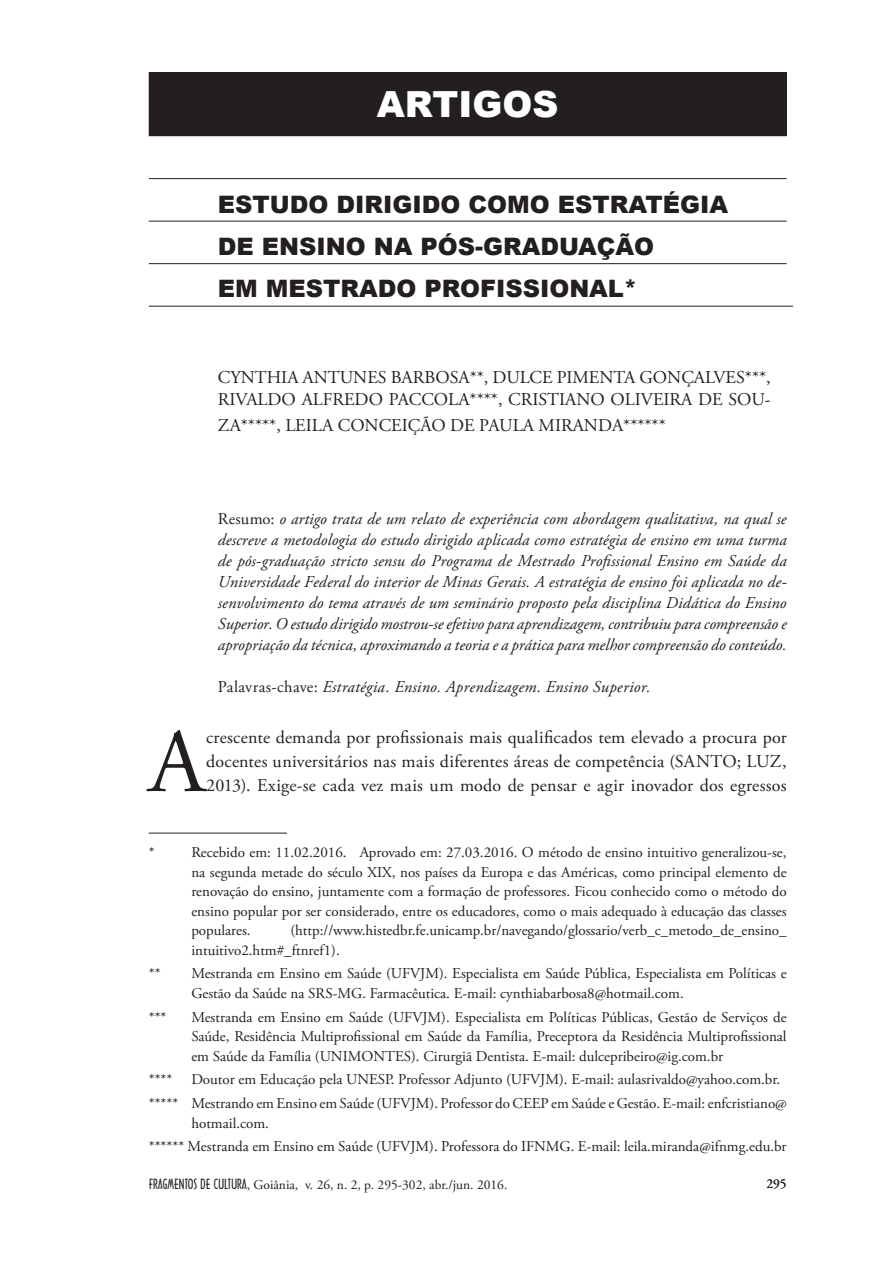
<style>
.page{position:relative;width:893px;height:1263px;background:#fff}
.page>*{position:absolute;margin:0;border:0;box-sizing:border-box;transform-origin:0 0}
.Capitular{font:90.45px "Adobe Garamond Pro";color:#231f20}
.t1{font:900 36px "Arial";color:#fff}
.subtítulo_título_art{font:900 24px/42px "Arial";color:#231f20}
.Capitular-2{font:18px/24px "Adobe Garamond Pro";letter-spacing:.015em;color:#231f20;text-align:justify}
.Autores{font:18px/21.6px "Adobe Garamond Pro";color:#231f20}
.Resumos_Iniciais{font:italic 16.5px/21px "Adobe Garamond Pro";letter-spacing:.01em;color:#231f20;text-align:justify}
.nota{font:15px/19.5px "Adobe Garamond Pro";color:#231f20}
.t2{font:13.5px "Adobe Garamond Pro";color:#231f20}
.s1{font-style:normal}
.s2{font-family:"Architecture Plain"}
</style>
<div class="page">
<div style="left:149px;top:73px;width:637px;height:63px;background:#231f20"></div>
<div style="left:149px;top:72px;width:638px;height:64px;border:1px solid #231f20"></div>
<hr style="left:149px;top:178px;width:638px;height:1px;background:#231f20">
<hr style="left:149px;top:221px;width:638px;height:1px;background:#231f20">
<hr style="left:149px;top:263px;width:638px;height:1px;background:#231f20">
<hr style="left:149px;top:306px;width:644px;height:1px;background:#231f20">
<hr style="left:149px;top:833px;width:138px;height:1px;background:#231f20">
<p class="t1" style="left:377px;top:78px;width:183px">ARTIGOS</p>
<p class="subtítulo_título_art" style="left:218px;top:182px;width:512px">ESTUDO DIRIGIDO COMO ESTRATÉGIA<br>DE ENSINO NA PÓS-GRADUAÇÃO</p>
<p class="subtítulo_título_art" style="left:218px;top:266px;width:421px">EM MESTRADO PROFISSIONAL*</p>
<p class="Autores" style="left:218px;top:367px;width:554px">CYNTHIA ANTUNES BARBOSA**, DULCE PIMENTA GONÇALVES***,<br>RIVALDO ALFREDO PACCOLA****, CRISTIANO OLIVEIRA DE SOU-</p>
<p class="Autores" style="left:218px;top:415px;width:449px">ZA*****, LEILA CONCEIÇÃO DE PAULA MIRANDA******</p>
<p class="Resumos_Iniciais" style="left:218px;top:509px;width:570px"><span class="s1">Resumo:</span> o artigo trata de um relato de experiência com abordagem qualitativa, na qual se descreve a metodologia do estudo dirigido aplicada como estratégia de ensino em uma turma de pós-graduação stricto sensu do Programa de Mestrado Profissional Ensino em Saúde da Universidade Federal do interior de Minas Gerais. A estratégia de ensino foi aplicada no de&shy;senvolvimento do tema através de um seminário proposto pela disciplina Didática do Ensino Superior. O estudo dirigido mostrou-se efetivo para aprendizagem, contribuiu para compreensão e apropriação da técnica, aproximando a teoria e a prática para melhor compreensão do conteúdo.</p>
<p class="Resumos_Iniciais" style="left:218px;top:677px;width:434px"><span class="s1">Palavras-chave:</span> Estratégia. Ensino. Aprendizagem. Ensino Superior.</p>
<p class="Capitular" style="left:149px;top:708px;width:58px">A</p>
<p class="Capitular-2" style="left:206px;top:726px;width:582px">crescente demanda por profissionais mais qualificados tem elevado a procura por docentes universitários nas mais diferentes áreas de competência (SANTO; LUZ, 2013). Exige-se cada vez mais um modo de pensar e agir inovador dos egressos</p>
<p class="nota" style="left:149px;top:843px;width:7px">*</p>
<p class="nota" style="left:191px;top:843px;width:597px;text-align:justify">Recebido em: 11.02.2016. Aprovado em: 27.03.2016. O método de ensino intuitivo generalizou-se, na segunda metade do século XIX, nos países da Europa e das Américas, como principal elemento de renovação do ensino, juntamente com a formação de professores. Ficou conhecido como o método do ensino popular por ser considerado, entre os educadores, como o mais adequado à educação das classes populares.</p>
<p class="nota" style="left:191px;top:921px;width:597px;text-indent:99px">(http://www.histedbr.fe.unicamp.br/navegando/glossario/verb_c_metodo_de_ensino_ intuitivo2.htm#_ftnref1).</p>
<p class="nota" style="left:149px;top:964px;width:13px">**</p>
<p class="nota" style="left:191px;top:964px;width:597px">Mestranda em Ensino em Saúde (UFVJM). Especialista em Saúde Pública, Especialista em Políticas e<br>Gestão da Saúde na SRS-MG. Farmacêutica. E-mail: cynthiabarbosa8@hotmail.com.</p>
<p class="nota" style="left:149px;top:1008px;width:19px">***</p>
<p class="nota" style="left:191px;top:1008px;width:597px;text-align:justify">Mestranda em Ensino em Saúde (UFVJM). Especialista em Políticas Públicas, Gestão de Serviços de Saúde, Residência Multiprofissional em Saúde da Família, Preceptora da Residência Multiprofissional em Saúde da Família (UNIMONTES). Cirurgiã Dentista. E-mail: dulcepribeiro@ig.com.br</p>
<p class="nota" style="left:149px;top:1070px;width:25px">****</p>
<p class="nota" style="left:191px;top:1070px;width:590px">Doutor em Educação pela UNESP. Professor Adjunto (UFVJM). E-mail: aulasrivaldo@yahoo.com.br.</p>
<p class="nota" style="left:191px;top:1094px;width:597px;text-indent:-43px">***** Mestrando em Ensino em Saúde (UFVJM). Professor do CEEP em Saúde e Gestão. E-mail: enfcristiano@ hotmail.com.</p>
<p class="nota" style="left:149px;top:1137px;width:639px">****** Mestranda em Ensino em Saúde (UFVJM). Professora do IFNMG. E-mail: leila.miranda@ifnmg.edu.br</p>
<p class="t2" style="left:149px;top:1177px;width:360px"><span class="s2">FRAGMENTOS DE CULTURA</span>, Goiânia, v. 26, n. 2, p. 295-302, abr./jun. 2016.</p>
<p class="t2" style="left:766px;top:1175px;width:22px">295</p>
</div>
